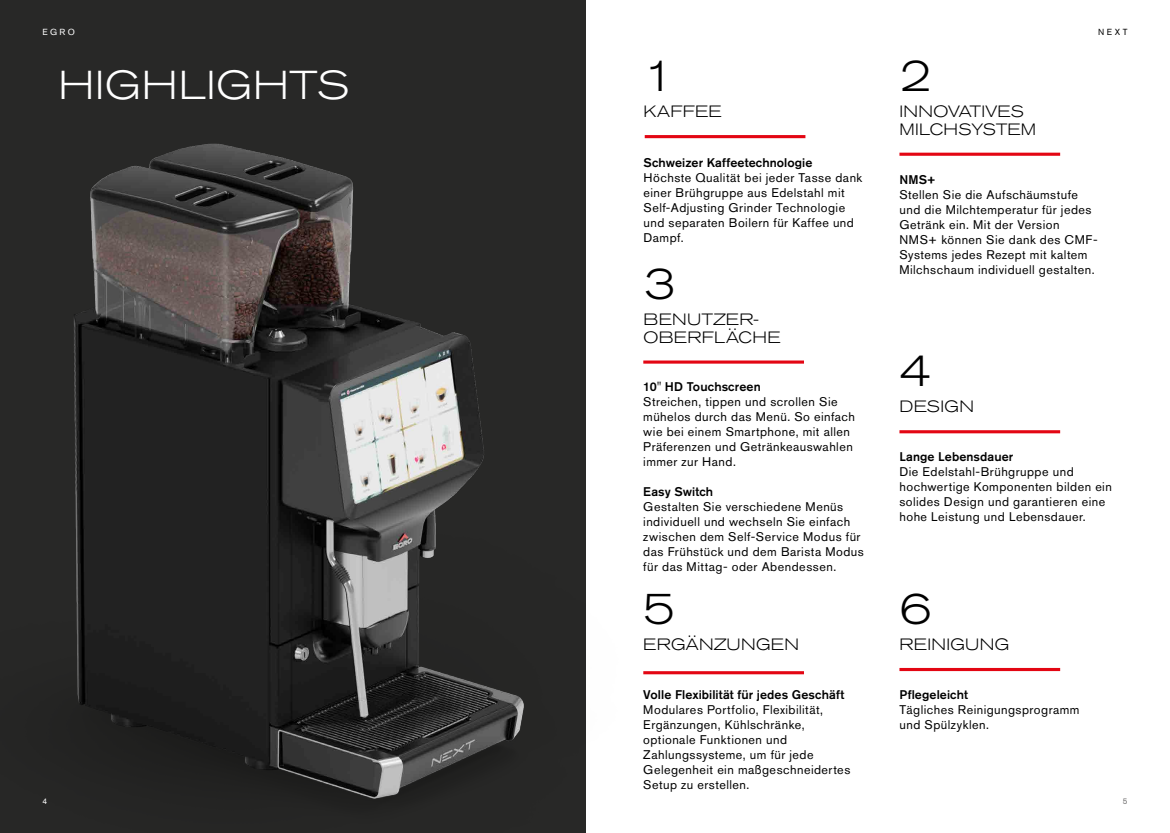
<style>
.page{position:relative;width:1170px;height:833px;background:#fff}
.page>*{position:absolute;margin:0;border:0;box-sizing:border-box;transform-origin:0 0}
.t1{font:300 expanded 43.75px "Akzidenz Grotesk BQ";color:#000}
.t2{font:300 expanded 40px "Akzidenz Grotesk BQ";letter-spacing:.02em;color:#fff}
.t3{font:300 expanded 16.25px/17.5px "Akzidenz Grotesk BQ";letter-spacing:.02em;color:#000}
.t4{font:12.5px/15px "Akzidenz Grotesk BQ";letter-spacing:.035em;color:#000}
.t5{font:500 12.5px "Akzidenz Grotesk BQ";letter-spacing:.01em;color:#000}
.t6{font:8.75px "Akzidenz Grotesk BQ";color:#fff}
.t7{font:8.75px "Akzidenz Grotesk BQ";color:#000}
.t8{font:8.12px "Akzidenz Grotesk BQ";color:#fff}
.t9{font:8.12px "Akzidenz Grotesk BQ";color:#706f6f}
</style>
<div class="page">
<img style="left:0;top:0;width:745px;height:833px">
<hr style="left:644px;top:135px;width:161px;height:3px;background:#e30613">
<hr style="left:643px;top:671px;width:161px;height:3px;background:#e30613">
<hr style="left:643px;top:360px;width:161px;height:3px;background:#e30613">
<hr style="left:899px;top:153px;width:161px;height:3px;background:#e30613">
<hr style="left:899px;top:430px;width:161px;height:3px;background:#e30613">
<hr style="left:899px;top:668px;width:161px;height:3px;background:#e30613">
<p class="t6" style="left:43px;top:27px;width:34px">EGRO</p>
<h2 class="t2" style="left:58px;top:62px;width:292px">HIGHLIGHTS</h2>
<h1 class="t1" style="left:643px;top:51px;width:33px">1</h1>
<h3 class="t3" style="left:643px;top:103px;width:80px">KAFFEE</h3>
<p class="t5" style="left:643px;top:154px;width:170px">Schweizer Kaffeetechnologie</p>
<p class="t4" style="left:643px;top:170px;width:220px">Höchste Qualität bei jeder Tasse dank einer Brühgruppe aus Edelstahl mit<br>Self-Adjusting Grinder Technologie und separaten Boilern für Kaffee und<br>Dampf.</p>
<h1 class="t1" style="left:643px;top:259px;width:33px">3</h1>
<h3 class="t3" style="left:643px;top:311px;width:139px">BENUTZER-<br>OBERFLÄCHE</h3>
<p class="t5" style="left:643px;top:379px;width:119px">10" HD Touchscreen</p>
<p class="t4" style="left:643px;top:394px;width:213px">Streichen, tippen und scrollen Sie mühelos durch das Menü. So einfach wie bei einem Smartphone, mit allen<br>Präferenzen und Getränkeauswahlen immer zur Hand.</p>
<p class="t5" style="left:643px;top:484px;width:71px">Easy Switch</p>
<p class="t4" style="left:643px;top:499px;width:222px">Gestalten Sie verschiedene Menüs individuell und wechseln Sie einfach zwischen dem Self-Service Modus für das Frühstück und dem Barista Modus für das Mittag- oder Abendessen.</p>
<h1 class="t1" style="left:643px;top:584px;width:33px">5</h1>
<h3 class="t3" style="left:643px;top:636px;width:157px">ERGÄNZUNGEN</h3>
<p class="t5" style="left:643px;top:687px;width:202px">Volle Flexibilität für jedes Geschäft</p>
<p class="t4" style="left:643px;top:702px;width:208px">Modulares Portfolio, Flexibilität,<br>Ergänzungen, Kühlschränke, optionale Funktionen und<br>Zahlungssysteme, um für jede<br>Gelegenheit ein maßgeschneidertes<br>Setup zu erstellen.</p>
<p class="t7" style="left:1097px;top:26px;width:31px">NEXT</p>
<h1 class="t1" style="left:899px;top:51px;width:33px">2</h1>
<h3 class="t3" style="left:899px;top:103px;width:138px">INNOVATIVES<br>MILCHSYSTEM</h3>
<p class="t5" style="left:899px;top:172px;width:38px">NMS+</p>
<p class="t4" style="left:899px;top:187px;width:200px">Stellen Sie die Aufschäumstufe und die Milchtemperatur für jedes<br>Getränk ein. Mit der Version<br>NMS+ können Sie dank des CMF-<br>Systems jedes Rezept mit kaltem<br>Milchschaum individuell gestalten.</p>
<h1 class="t1" style="left:899px;top:346px;width:33px">4</h1>
<h3 class="t3" style="left:899px;top:397px;width:76px">DESIGN</h3>
<p class="t5" style="left:899px;top:449px;width:115px">Lange Lebensdauer</p>
<p class="t4" style="left:899px;top:464px;width:214px">Die Edelstahl-Brühgruppe und hochwertige Komponenten bilden ein solides Design und garantieren eine hohe Leistung und Lebensdauer.</p>
<h1 class="t1" style="left:899px;top:584px;width:33px">6</h1>
<h3 class="t3" style="left:899px;top:636px;width:111px">REINIGUNG</h3>
<p class="t5" style="left:899px;top:687px;width:70px">Pflegeleicht</p>
<p class="t4" style="left:899px;top:702px;width:182px">Tägliches Reinigungsprogramm und Spülzyklen.</p>
<p class="t8" style="left:43px;top:796px;width:6px">4</p>
<p class="t9" style="left:1122px;top:796px;width:6px">5</p>
</div>
